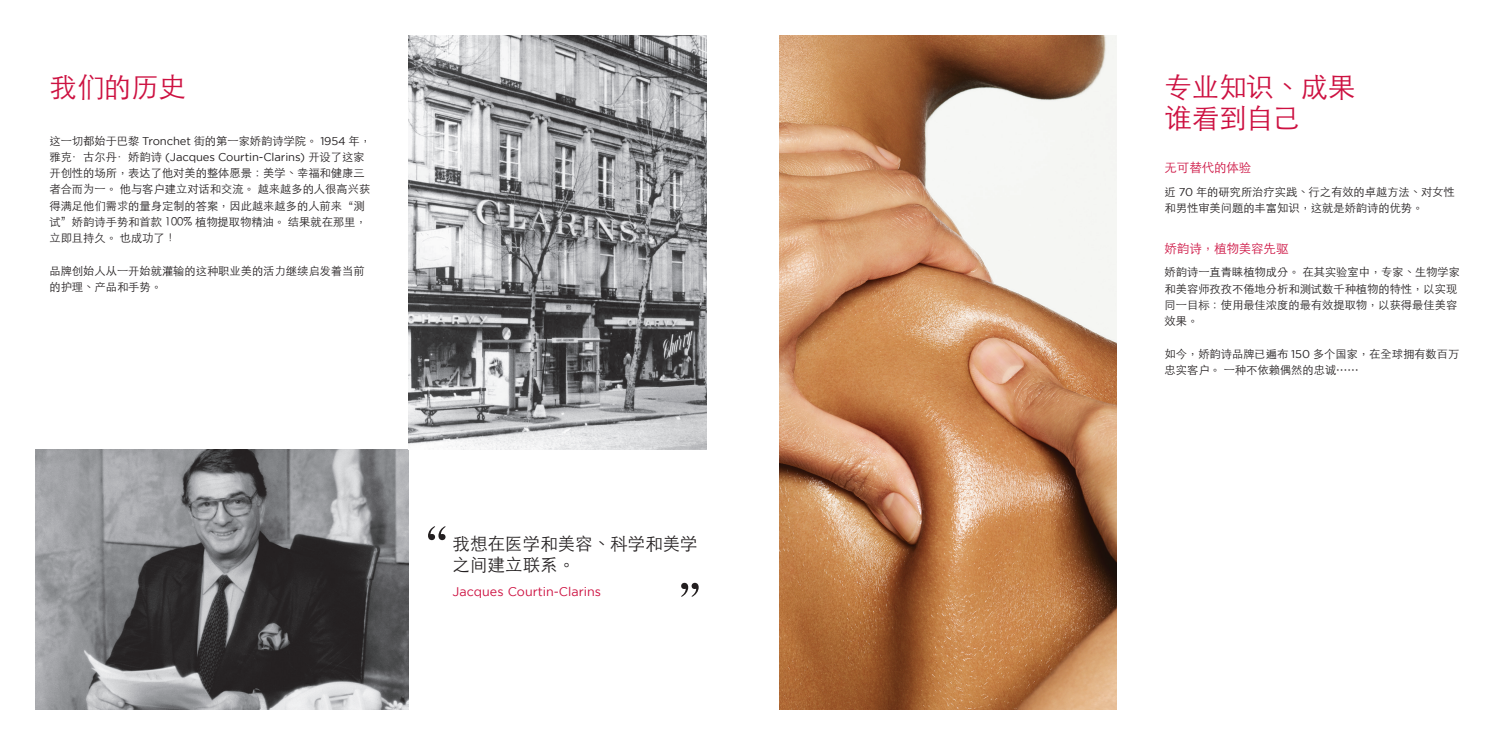
<style>
.page{position:relative;width:1489px;height:745px;background:#fff}
.page>*{position:absolute;margin:0;border:0;box-sizing:border-box;transform-origin:0 0}
.t1{font:62.5px "Clarins";color:#231f20}
.t2{font:300 27.5px/31px "ST Heiti TC";letter-spacing:-.01em;color:#cd1141}
.t3{font:300 17.5px/21.2px "ST Heiti TC";color:#231f20}
.t4{font:12.5px "Gotham";color:#cd1141}
.t5{font:300 12.5px "ST Heiti TC";letter-spacing:-.01em;color:#cd1141}
.t6{font:300 11.25px/16.2px "ST Heiti TC";color:#231f20}
.t7{font:11.25px "Gotham";letter-spacing:-.01em;color:#231f20}
.s1{font-family:"Gotham";font-weight:400}
.s2{font-family:"ST Heiti TC";font-weight:300}
</style>
<div class="page">
<img style="left:780px;top:35px;width:336px;height:674px">
<img style="left:35px;top:449px;width:373px;height:260px">
<img style="left:408px;top:35px;width:298px;height:414px">
<h2 class="t2" style="left:49px;top:69px;width:138px">我们的历史</h2>
<p class="t6" style="left:49px;top:131px;width:323px">这一切都始于巴黎 <span class="s1">Tronchet</span> 街的第一家娇韵诗学院。 <span class="s1">1954</span> 年，</p>
<p class="t7" style="left:49px;top:151px;width:317px"><span class="s2">雅克·古尔丹·娇韵诗</span> (Jacques Courtin-Clarins) <span class="s2">开设了这家</span></p>
<p class="t6" style="left:49px;top:164px;width:322px">开创性的场所，表达了他对美的整体愿景：美学、幸福和健康三者合而为一。 他与客户建立对话和交流。 越来越多的人很高兴获得满足他们需求的量身定制的答案，因此越来越多的人前来“测试”娇韵诗手势和首款 100% 植物提取物精油。 结果就在那里，立即且持久。 也成功了！</p>
<p class="t6" style="left:49px;top:261px;width:317px">品牌创始人从一开始就灌输的这种职业美的活力继续启发着当前的护理、产品和手势。</p>
<h1 class="t1" style="left:425px;top:503px;width:25px">“</h1>
<h3 class="t3" style="left:452px;top:531px;width:246px">我想在医学和美容、科学和美学之间建立联系。</h3>
<p class="t4" style="left:452px;top:584px;width:150px">Jacques Courtin-Clarins</p>
<h1 class="t1" style="left:678px;top:561px;width:26px">”</h1>
<h2 class="t2" style="left:1164px;top:69px;width:192px">专业知识、成果谁看到自己</h2>
<p class="t5" style="left:1164px;top:157px;width:88px">无可替代的体验</p>
<p class="t6" style="left:1164px;top:182px;width:292px">近 <span class="s1">70</span> 年的研究所治疗实践、行之有效的卓越方法、对女性和男性审美问题的丰富知识，这就是娇韵诗的优势。</p>
<p class="t5" style="left:1164px;top:237px;width:125px">娇韵诗，植物美容先驱</p>
<p class="t6" style="left:1164px;top:263px;width:297px">娇韵诗一直青睐植物成分。 在其实验室中，专家、生物学家和美容师孜孜不倦地分析和测试数千种植物的特性，以实现同一目标：使用最佳浓度的最有效提取物，以获得最佳美容效果。</p>
<p class="t6" style="left:1164px;top:344px;width:296px">如今，娇韵诗品牌已遍布 <span class="s1">150</span> 多个国家，在全球拥有数百万忠实客户。 一种不依赖偶然的忠诚……</p>
</div>
